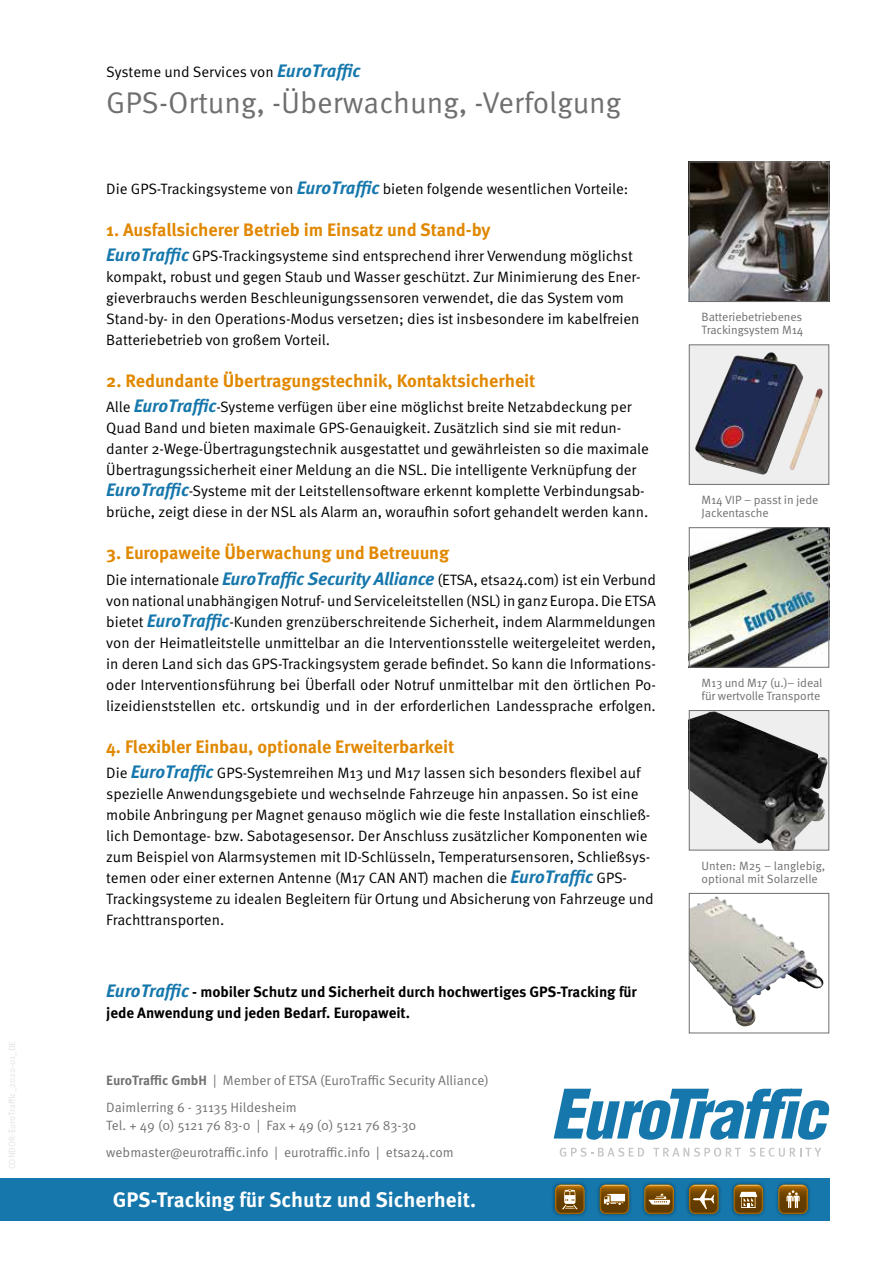
<style>
.page{position:relative;width:893px;height:1263px;background:#fff}
.page>*{position:absolute;margin:0;border:0;box-sizing:border-box;transform-origin:0 0}
.t1{font:30px "Meta OT Norm";color:#706f6f}
.t2{font:700 21px "Meta OT";color:#fff}
.t3{font:700 18px "Meta OT";letter-spacing:-.005em;color:#e18800}
.t4{font:15px/21px "Meta OT Norm";letter-spacing:-.005em;color:#000}
.t5{font:700 15px/21px "Meta OT";letter-spacing:-.005em;color:#000}
.t6{font:13.5px/26.8px "Meta OT Norm";color:#727271}
.t7{font:12px/13.5px "Meta OT Norm";letter-spacing:-.01em;color:#706f6f}
.s1{font-family:"Meta OT";font-weight:700;font-style:italic;font-size:18px;color:#1677ac}
.s2{font-style:italic;font-size:18px;color:#1677ac}
.s3{font-family:"Meta OT";font-weight:700}
</style>
<div class="page">
<div style="left:0;top:1178px;width:829px;height:42px;background:#1677ac"></div>
<div style="left:730px;top:1181px;width:36px;height:36px;background:#000;opacity:.4"></div>
<svg style="left:734px;top:1185px;width:29px;height:29px"></svg>
<div style="left:686px;top:1181px;width:36px;height:36px;background:#000;opacity:.4"></div>
<svg style="left:689px;top:1185px;width:29px;height:29px"></svg>
<div style="left:775px;top:1181px;width:36px;height:36px;background:#000;opacity:.4"></div>
<svg style="left:778px;top:1185px;width:29px;height:29px"></svg>
<div style="left:552px;top:1181px;width:36px;height:36px;background:#000;opacity:.4"></div>
<svg style="left:555px;top:1185px;width:29px;height:29px"></svg>
<div style="left:596px;top:1181px;width:36px;height:36px;background:#000;opacity:.4"></div>
<svg style="left:600px;top:1185px;width:29px;height:29px"></svg>
<div style="left:641px;top:1181px;width:36px;height:36px;background:#000;opacity:.4"></div>
<svg style="left:645px;top:1185px;width:29px;height:29px"></svg>
<svg style="left:555px;top:1184px;width:30px;height:30px"></svg>
<svg style="left:600px;top:1184px;width:29px;height:30px"></svg>
<svg style="left:644px;top:1184px;width:30px;height:30px"></svg>
<svg style="left:689px;top:1184px;width:30px;height:30px"></svg>
<svg style="left:733px;top:1184px;width:30px;height:30px"></svg>
<svg style="left:778px;top:1184px;width:30px;height:30px"></svg>
<img style="left:691px;top:164px;width:136px;height:136px">
<div style="left:689px;top:162px;width:140px;height:140px;border:1px solid #706f6f"></div>
<svg style="left:691px;top:346px;width:136px;height:137px;background:#9c9ba4"></svg>
<img style="left:725px;top:352px;width:45px;height:26px">
<div style="left:689px;top:344px;width:140px;height:141px;border:1px solid #706f6f"></div>
<img style="left:691px;top:529px;width:136px;height:137px">
<div style="left:689px;top:527px;width:140px;height:141px;border:1px solid #706f6f"></div>
<svg style="left:706px;top:896px;width:118px;height:131px"></svg>
<img style="left:691px;top:896px;width:25px;height:84px">
<div style="left:689px;top:893px;width:140px;height:140px;border:1px solid #706f6f"></div>
<svg style="left:560px;top:1148px;width:84px;height:9px"></svg>
<svg style="left:653px;top:1148px;width:88px;height:9px"></svg>
<svg style="left:749px;top:1147px;width:72px;height:10px"></svg>
<svg style="left:554px;top:1089px;width:275px;height:51px"></svg>
<svg style="left:691px;top:712px;width:136px;height:136px;background:#6e6e6e"></svg>
<img style="left:691px;top:712px;width:38px;height:108px">
<div style="left:689px;top:710px;width:140px;height:140px;border:1px solid #706f6f"></div>
<p class="t4" style="left:106px;top:62px;width:256px">Systeme und Services von <span class="s1">EuroTraffic</span></p>
<h1 class="t1" style="left:106px;top:85px;width:516px">GPS-Ortung, -Überwachung, -Verfolgung</h1>
<p class="t4" style="left:106px;top:178px;width:524px">Die GPS-Trackingsysteme von <span class="s1">EuroTraffic</span> bieten folgende wesentlichen Vorteile:</p>
<p class="t3" style="left:106px;top:218px;width:386px">1. Ausfallsicherer Betrieb im Einsatz und Stand-by</p>
<p class="t4" style="left:106px;top:246px;width:536px"><span class="s1">EuroTraffic</span> GPS-Trackingsysteme sind entsprechend ihrer Verwendung möglichst kompakt, robust und gegen Staub und Wasser geschützt. Zur Minimierung des Ener&shy;gieverbrauchs werden Beschleunigungssensoren verwendet, die das System vom Stand-by- in den Operations-Modus versetzen; dies ist insbesondere im kabelfreien Batteriebetrieb von großem Vorteil.</p>
<p class="t3" style="left:106px;top:369px;width:431px">2. Redundante Übertragungstechnik, Kontaktsicherheit</p>
<p class="t4" style="left:106px;top:397px;width:544px">Alle <span class="s1">EuroTraffic</span>-Systeme verfügen über eine möglichst breite Netzabdeckung per Quad Band und bieten maximale GPS-Genauigkeit. Zusätzlich sind sie mit redun&shy;danter 2-Wege-Übertragungstechnik ausgestattet und gewährleisten so die maximale Übertragungssicherheit einer Meldung an die NSL. Die intelligente Verknüpfung der <span class="s1">EuroTraffic</span>-Systeme mit der Leitstellensoftware erkennt komplette Verbindungsab&shy;brüche, zeigt diese in der NSL als Alarm an, woraufhin sofort gehandelt werden kann.</p>
<p class="t3" style="left:106px;top:542px;width:344px">3. Europaweite Überwachung und Betreuung</p>
<p class="t4" style="left:106px;top:569px;width:551px;text-align:justify">Die internationale <span class="s1">EuroTraffic Security Alliance</span> (ETSA, etsa24.com) ist ein Verbund von national unabhängigen Notruf- und Serviceleitstellen (NSL) in ganz Europa. Die ETSA bietet <span class="s1">EuroTraffic</span>-Kunden grenzüberschreitende Sicherheit, indem Alarmmeldungen von der Heimatleitstelle unmittelbar an die Interventionsstelle weitergeleitet werden, in deren Land sich das GPS-Trackingsystem gerade befindet. So kann die Informations&shy;oder Interventionsführung bei Überfall oder Notruf unmittelbar mit den örtlichen Po&shy;lizeidienststellen etc. ortskundig und in der erforderlichen Landessprache erfolgen.</p>
<p class="t3" style="left:106px;top:735px;width:350px">4. Flexibler Einbau, optionale Erweiterbarkeit</p>
<p class="t4" style="left:106px;top:762px;width:549px">Die <span class="s1">EuroTraffic</span> GPS-Systemreihen M13 und M17 lassen sich besonders flexibel auf spezielle Anwendungsgebiete und wechselnde Fahrzeuge hin anpassen. So ist eine mobile Anbringung per Magnet genauso möglich wie die feste Installation einschließ&shy;lich Demontage- bzw. Sabotagesensor. Der Anschluss zusätzlicher Komponenten wie zum Beispiel von Alarmsystemen mit ID-Schlüsseln, Temperatursensoren, Schließsys&shy;temen oder einer externen Antenne (M17 CAN ANT) machen die <span class="s1">EuroTraffic</span> GPS-Trackingsysteme zu idealen Begleitern für Ortung und Absicherung von Fahrzeuge und Frachttransporten.</p>
<p class="t5" style="left:106px;top:981px;width:532px"><span class="s2">EuroTraffic</span> - mobiler Schutz und Sicherheit durch hochwertiges GPS-Tracking für jede Anwendung und jeden Bedarf. Europaweit.</p>
<p class="t6" style="left:106px;top:1067px;width:384px"><span class="s3">EuroTraffic GmbH</span> | Member of ETSA (EuroTraffic Security Alliance)<br>Daimlerring 6 - 31135 Hildesheim</p>
<p class="t6" style="left:106px;top:1112px;width:349px">Tel. + 49 (0) 5121 76 83-0 | Fax + 49 (0) 5121 76 83-30 webmaster@eurotraffic.info | eurotraffic.info | etsa24.com</p>
<h2 class="t2" style="left:113px;top:1186px;width:365px">GPS-Tracking für Schutz und Sicherheit.</h2>
<p class="t7" style="left:702px;top:310px;width:103px">Batteriebetriebenes<br>Trackingsystem M14</p>
<p class="t7" style="left:702px;top:493px;width:118px">M14 VIP – passt in jede<br>Jackentasche</p>
<p class="t7" style="left:702px;top:676px;width:122px">M13 und M17 (u.)– ideal für wertvolle Transporte</p>
<p class="t7" style="left:702px;top:859px;width:125px">Unten: M25 – langlebig, optional mit Solarzelle</p>
</div>
